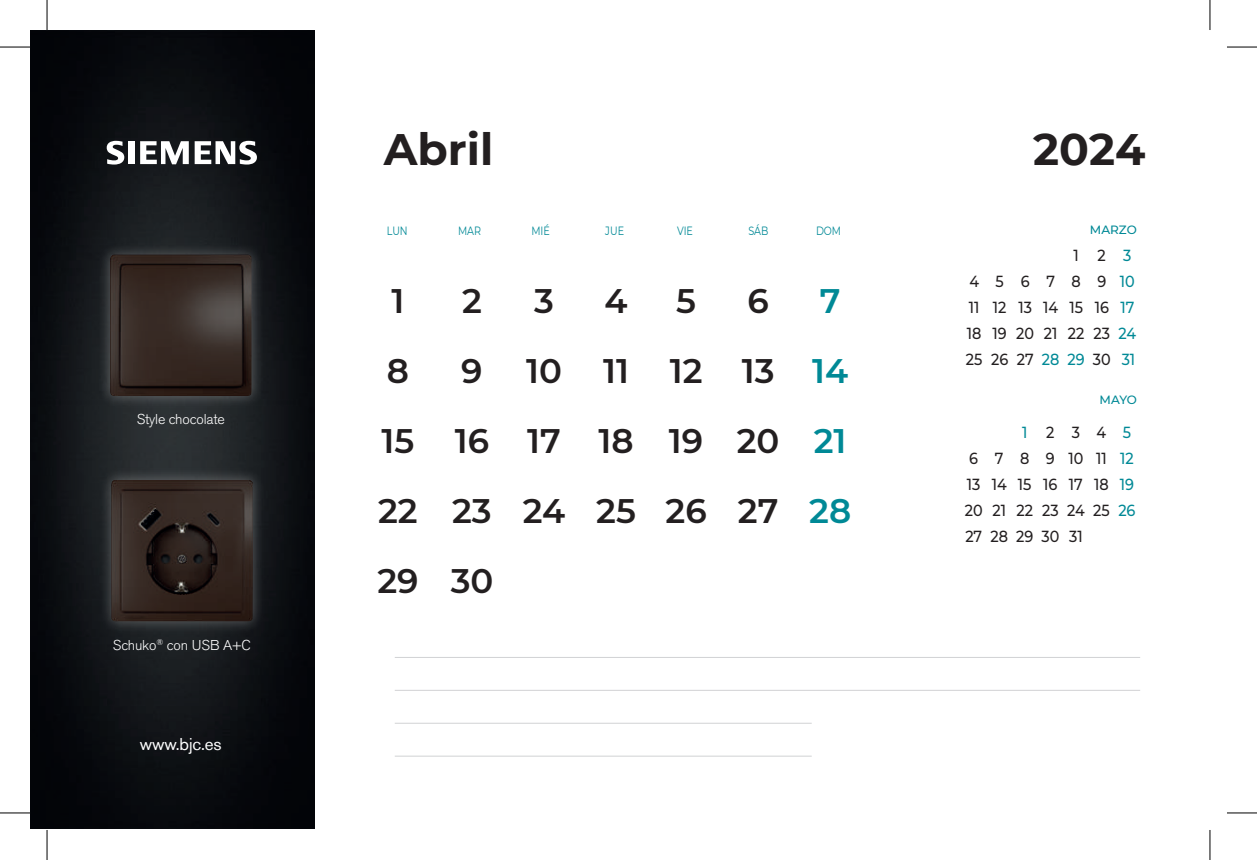
<style>
.page{position:relative;width:1257px;height:860px;background:#fff}
.page>*{position:absolute;margin:0;border:0;box-sizing:border-box;transform-origin:0 0}
.t1{font:700 44px "Montserrat";color:#231f20}
.t2{font:600 34px/70px "Montserrat";color:#231f20}
.t3{font:600 34px "Montserrat";color:#008996}
.t4{font:17px "Akzidenz Grotesk BE";letter-spacing:-.01em;color:#fff}
.t5{font:500 16px/26px "Montserrat";color:#231f20;scale:.9 1}
.t6{font:300 14.2px "Akzidenz Grotesk BE";letter-spacing:-.01em;color:#fff}
.t7{font:12px "Montserrat";color:#008996;scale:.8 1}
.t8{font:500 12px "Montserrat";color:#008996}
.s1{color:#008996}
</style>
<div class="page">
<hr style="left:395px;top:656px;width:744px;height:1px;background:#d1d2d4">
<hr style="left:395px;top:689px;width:744px;height:1px;background:#d1d2d4">
<hr style="left:395px;top:722px;width:416px;height:1px;background:#d1d2d4">
<hr style="left:395px;top:755px;width:416px;height:1px;background:#d1d2d4">
<hr style="left:1226px;top:47px;width:30px;height:1px;background:#000">
<hr style="left:1226px;top:812px;width:30px;height:1px;background:#000">
<hr style="left:1209px;top:0;width:1px;height:30px;background:#000">
<hr style="left:1209px;top:829px;width:1px;height:30px;background:#000">
<img style="left:30px;top:30px;width:284px;height:798px">
<hr style="left:47px;top:829px;width:1px;height:30px;background:#000">
<hr style="left:47px;top:0;width:1px;height:30px;background:#000">
<hr style="left:0;top:812px;width:30px;height:1px;background:#000">
<hr style="left:0;top:47px;width:30px;height:1px;background:#000">
<svg style="left:107px;top:141px;width:27px;height:23px"></svg>
<svg style="left:140px;top:141px;width:49px;height:23px"></svg>
<svg style="left:195px;top:141px;width:62px;height:23px"></svg>
<img style="left:93px;top:237px;width:176px;height:176px">
<img style="left:110px;top:254px;width:141px;height:142px">
<img style="left:93px;top:462px;width:178px;height:177px">
<img style="left:111px;top:479px;width:142px;height:142px">
<p class="t6" style="left:137px;top:411px;width:90px">Style chocolate</p>
<p class="t6" style="left:113px;top:636px;width:139px">Schuko<sup>®</sup> con USB A+C</p>
<p class="t4" style="left:140px;top:734px;width:83px">www.bjc.es</p>
<h1 class="t1" style="left:384px;top:122px;width:111px">Abril</h1>
<p class="t7" style="left:386px;top:223px;width:28px">LUN</p>
<p class="t7" style="left:458px;top:223px;width:30px">MAR</p>
<p class="t7" style="left:531px;top:223px;width:25px">MIÉ</p>
<p class="t7" style="left:605px;top:223px;width:25px">JUE</p>
<p class="t7" style="left:677px;top:223px;width:22px">VIE</p>
<p class="t7" style="left:748px;top:223px;width:26px">SÁB</p>
<p class="t7" style="left:816px;top:223px;width:33px">DOM</p>
<h2 class="t2" style="left:391px;top:265px;width:14px">1</h2>
<h2 class="t2" style="left:462px;top:265px;width:21px">2</h2>
<h2 class="t2" style="left:534px;top:265px;width:21px">3</h2>
<h2 class="t2" style="left:604px;top:265px;width:25px">4</h2>
<h2 class="t2" style="left:676px;top:265px;width:21px">5</h2>
<h2 class="t2" style="left:747px;top:265px;width:23px">6</h2>
<h2 class="t3" style="left:819px;top:279px;width:22px">7</h2>
<h2 class="t2" style="left:377px;top:335px;width:475px;text-indent:149px">10 11 12 13 <span class="s1">14<br></span>15 16 17 18 19 20 <span class="s1">21<br></span>22 23 24 25 26 27 <span class="s1">28<br></span>29 30</h2>
<h2 class="t2" style="left:387px;top:335px;width:24px">8</h2>
<h2 class="t2" style="left:461px;top:335px;width:23px">9</h2>
<h1 class="t1" style="left:1033px;top:122px;width:114px">2024</h1>
<p class="t8" style="left:1089px;top:222px;width:48px">MARZO</p>
<p class="t5" style="left:965px;top:242px;width:191px;text-indent:108px">12<span class="s1">3<br></span>456789<span class="s1">10<br></span>11 12 13 14 15 16 <span class="s1">17<br></span>18 19 20 21 22 23 <span class="s1">24<br></span>25 26 27 <span class="s1">28 29</span> 30 <span class="s1">31</span></p>
<p class="t8" style="left:1099px;top:392px;width:39px">MAYO</p>
<p class="t5" style="left:964px;top:419px;width:191px;text-indent:57px"><span class="s1">1</span> 234<span class="s1">5<br></span>6 7 8 91011<span class="s1">12<br></span>13 14 15 16 17 18 <span class="s1">19<br></span>20 21 22 23 24 25 <span class="s1">26<br></span>27 28 29 30 31</p>
</div>
